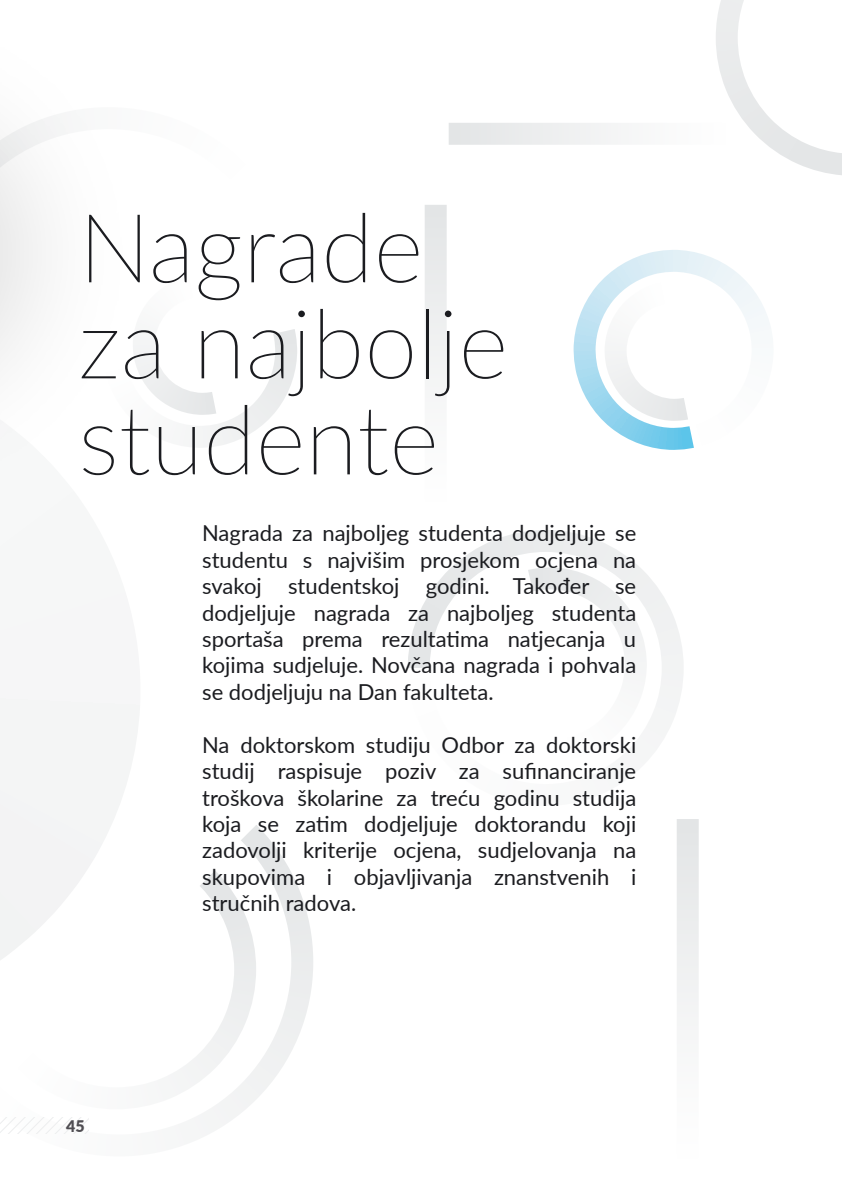
<style>
.page{position:relative;width:842px;height:1191px;background:#fff}
.page>*{position:absolute;margin:0;border:0;box-sizing:border-box;transform-origin:0 0}
.t1{font:100 96px/96px "Lato";color:#1b1c20}
.t2{font:22px/26.4px "Lato";color:#1b1c20;text-align:justify}
.t3{font:900 16px "Lato";color:#504e53}
</style>
<div class="page">
<svg style="left:408px;top:530px;width:275px;height:208px"></svg>
<svg style="left:716px;top:0;width:126px;height:175px"></svg>
<svg style="left:8px;top:825px;width:305px;height:310px"></svg>
<svg style="left:17px;top:870px;width:239px;height:239px"></svg>
<svg style="left:193px;top:329px;width:104px;height:118px"></svg>
<svg style="left:574px;top:250px;width:196px;height:200px"></svg>
<svg style="left:528px;top:567px;width:119px;height:171px"></svg>
<div style="left:425px;top:205px;width:22px;height:298px;background:linear-gradient(to bottom,#e3e5e6,#fff)"></div>
<div style="left:677px;top:819px;width:22px;height:340px;background:linear-gradient(to bottom,#e3e5e6,#fff)"></div>
<div style="left:449px;top:123px;width:278px;height:22px;background:linear-gradient(to right,#e3e5e6,#fff)"></div>
<svg style="left:0;top:698px;width:142px;height:262px"></svg>
<svg style="left:0;top:1117px;width:89px;height:16px"></svg>
<h1 class="t1" style="left:78px;top:197px;width:431px">Nagrade za najbolje studente</h1>
<p class="t3" style="left:66px;top:1114px;width:20px">45</p>
<p class="t2" style="left:202px;top:519px;width:436px">Nagrada za najboljeg studenta dodjeljuje se studentu s najvišim prosjekom ocjena na svakoj studentskoj godini. Također se dodjeljuje nagrada za najboljeg studenta sportaša prema rezultatima natjecanja u kojima sudjeluje. Novčana nagrada i pohvala se dodjeljuju na Dan fakulteta.</p>
<p class="t2" style="left:202px;top:730px;width:436px">Na doktorskom studiju Odbor za doktorski studij raspisuje poziv za sufinanciranje troškova školarine za treću godinu studija koja se zatim dodjeljuje doktorandu koji zadovolji kriterije ocjena, sudjelovanja na skupovima i objavljivanja znanstvenih i stručnih radova.</p>
</div>
